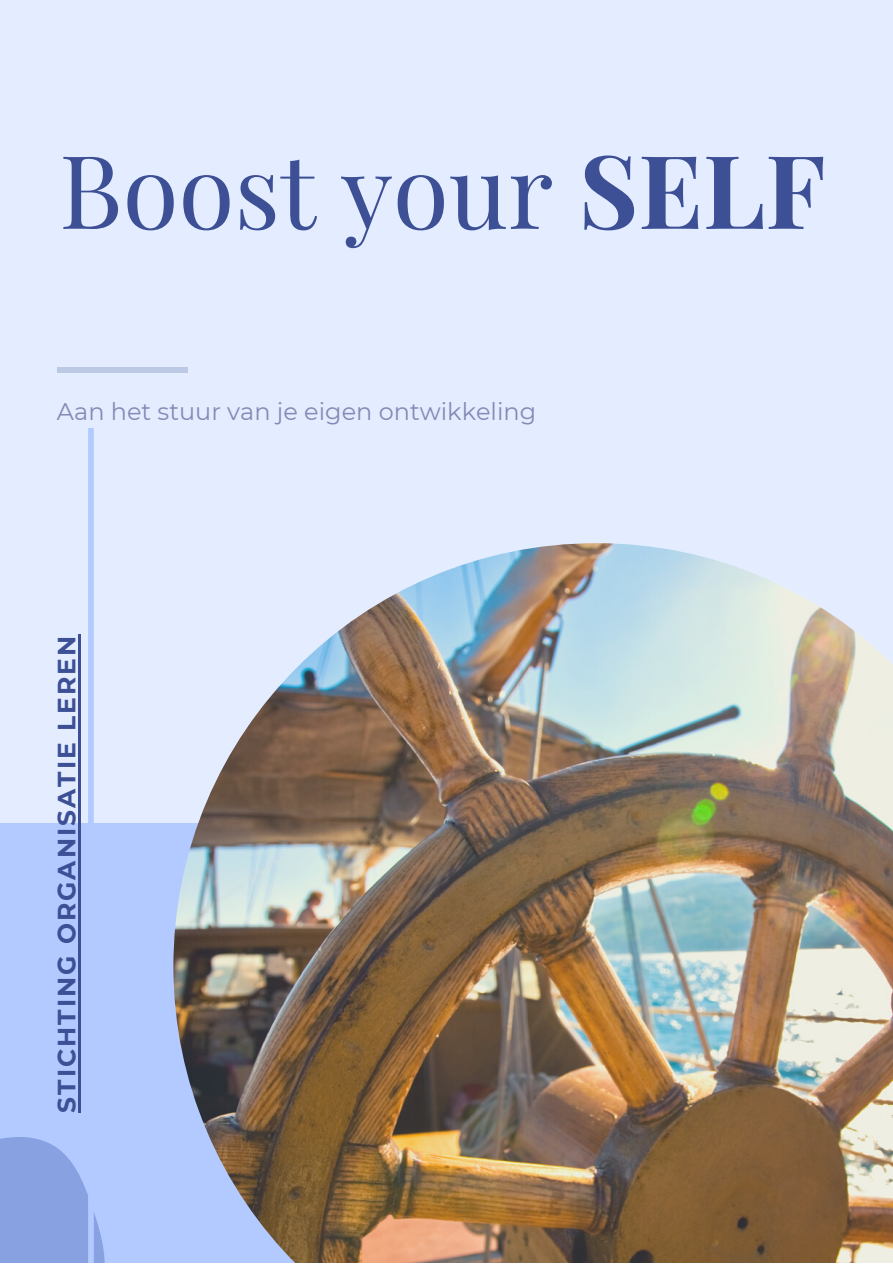
<style>
.page{position:relative;width:893px;height:1264px;background:#fff}
.page>*{position:absolute;margin:0;border:0;box-sizing:border-box;transform-origin:0 0}
.t1{font:101.85px "Playfair Display";color:#3d5096}
.t2{font:700 24.9px "Montserrat";letter-spacing:.085em;color:#3d5096}
.t3{font:24px "Montserrat";color:#848ab5}
.s1{font-weight:700}
</style>
<div class="page">
<div style="left:0;top:0;width:892px;height:1262px;background:#e4edff"></div>
<div style="left:0;top:823px;width:892px;height:439px;background:#b2caff"></div>
<img style="left:173px;top:543px;width:719px;height:719px">
<div style="left:57px;top:367px;width:130px;height:5px;background:#bcc9e4"></div>
<svg style="left:0;top:428px;width:105px;height:834px"></svg>
<hr style="left:78px;top:634px;width:2px;height:478px;background:#3d5096">
<p class="t1" style="left:59px;top:119px;width:768px">Boost your <span class="s1">SELF</span></p>
<p class="t3" style="left:57px;top:397px;width:480px">Aan het stuur van je eigen ontwikkeling</p>
<p class="t2" style="left:52px;top:1112px;width:478px;rotate:-90deg">STICHTING ORGANISATIE LEREN</p>
</div>
